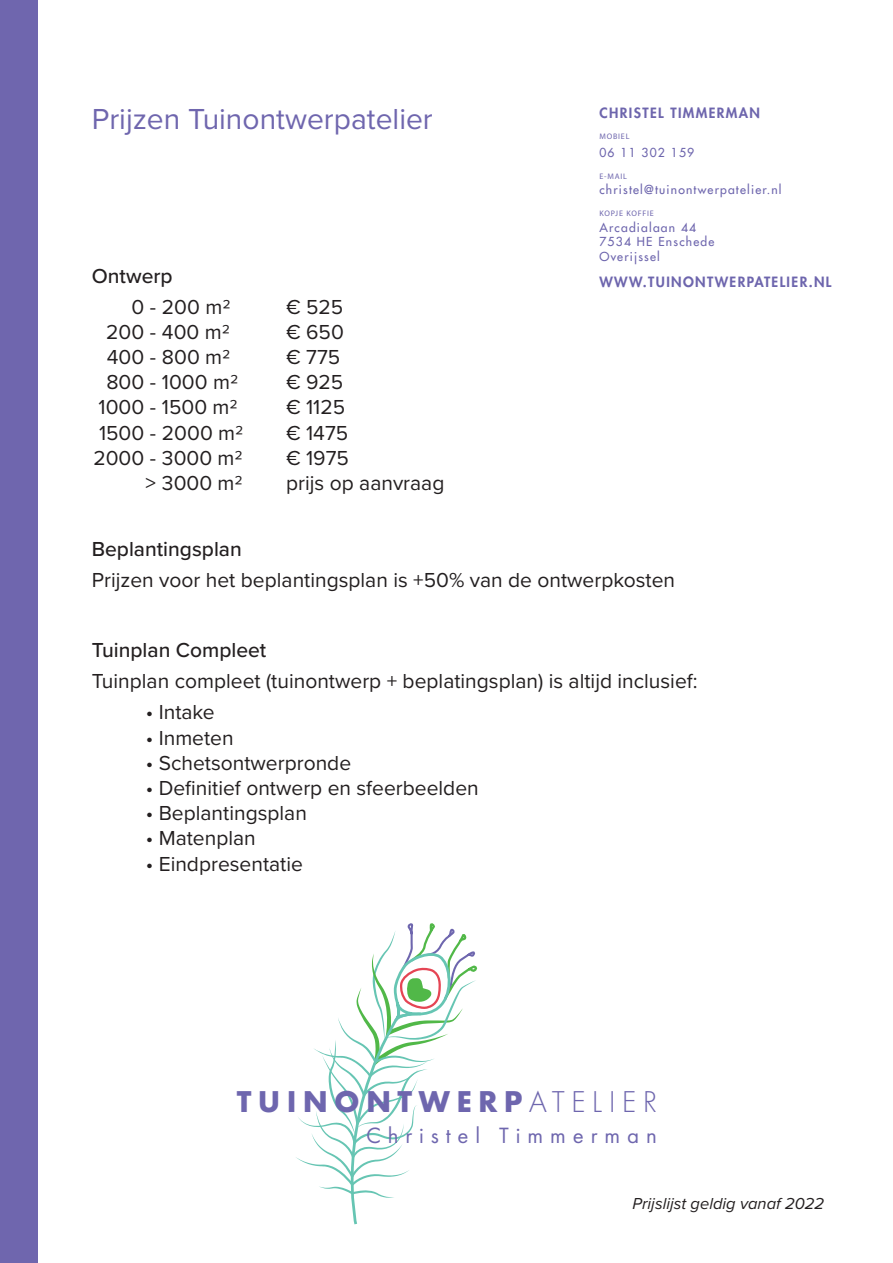
<style>
.page{position:relative;width:893px;height:1263px;background:#fff}
.page>*{position:absolute;margin:0;border:0;box-sizing:border-box;transform-origin:0 0}
.t1{font:700 31.35px "Futura PT";letter-spacing:.2em;color:#6e66ae}
.t2{font:30px "Proxima Nova";color:#6f66ae}
.t3{font:22.95px "Futura PT";letter-spacing:.3em;color:#6e66ae}
.t4{font:21px "Proxima Nova";color:#231f20}
.t5{font:500 21px "Proxima Nova";color:#231f20}
.t6{font:italic 16.5px "Proxima Nova";color:#231f20}
.t7{font:800 13.8px "Futura LT";letter-spacing:.1em;color:#6d65ad}
.t8{font:12.15px/14.5px "Futura LT";letter-spacing:.1em;color:#6d65ad}
.t9{font:700 8.1px "Futura LT";letter-spacing:.1em;color:#6d65ad}
.s1{font-weight:300}
</style>
<div class="page">
<svg style="left:296px;top:923px;width:181px;height:302px"></svg>
<div style="left:0;top:0;width:38px;height:1263px;background:#6f66ae"></div>
<p class="t2" style="left:92px;top:96px;width:343px">Prijzen Tuinontwerpatelier</p>
<p class="t5" style="left:92px;top:260px;width:82px">Ontwerp</p>
<p class="t4" style="left:131px;top:291px;width:101px">0 - 200 m2</p>
<p class="t4" style="left:106px;top:316px;width:125px">200 - 400 m2</p>
<p class="t4" style="left:107px;top:341px;width:125px">400 - 800 m2</p>
<p class="t4" style="left:106px;top:367px;width:133px">800 - 1000 m2</p>
<p class="t4" style="left:99px;top:392px;width:141px">1000 - 1500 m2</p>
<p class="t4" style="left:99px;top:417px;width:146px">1500 - 2000 m2</p>
<p class="t4" style="left:93px;top:442px;width:151px">2000 - 3000 m2</p>
<p class="t4" style="left:145px;top:467px;width:99px">&gt; 3000 m2</p>
<p class="t5" style="left:92px;top:534px;width:152px">Beplantingsplan</p>
<p class="t4" style="left:286px;top:291px;width:59px">€ 525</p>
<p class="t4" style="left:286px;top:316px;width:59px">€ 650</p>
<p class="t4" style="left:286px;top:341px;width:56px">€ 775</p>
<p class="t4" style="left:286px;top:367px;width:59px">€ 925</p>
<p class="t4" style="left:286px;top:392px;width:60px">€ 1125</p>
<p class="t4" style="left:286px;top:417px;width:64px">€ 1475</p>
<p class="t4" style="left:286px;top:442px;width:64px">€ 1975</p>
<p class="t4" style="left:286px;top:467px;width:160px">prijs op aanvraag</p>
<p class="t7" style="left:599px;top:104px;width:162px">CHRISTEL TIMMERMAN</p>
<p class="t9" style="left:599px;top:132px;width:32px">MOBIEL</p>
<p class="t8" style="left:599px;top:145px;width:96px">06 11 302 159</p>
<p class="t9" style="left:599px;top:171px;width:29px">E-MAIL</p>
<p class="t8" style="left:599px;top:183px;width:184px">christel@tuinontwerpatelier.nl</p>
<p class="t9" style="left:599px;top:208px;width:56px">KOPJE KOFFIE</p>
<p class="t8" style="left:599px;top:220px;width:116px">Arcadialaan 44<br>7534 HE Enschede<br>Overijssel</p>
<p class="t7" style="left:599px;top:273px;width:234px">WWW.TUINONTWERPATELIER.NL</p>
<p class="t4" style="left:92px;top:565px;width:585px">Prijzen voor het beplantingsplan is +50% van de ontwerpkosten</p>
<p class="t5" style="left:92px;top:634px;width:176px">Tuinplan Compleet</p>
<p class="t4" style="left:92px;top:665px;width:607px">Tuinplan compleet (tuinontwerp + beplatingsplan) is altijd inclusief:</p>
<p class="t4" style="left:146px;top:697px;width:70px">• Intake</p>
<p class="t4" style="left:146px;top:722px;width:89px">• Inmeten</p>
<p class="t4" style="left:146px;top:747px;width:207px">• Schetsontwerpronde</p>
<p class="t4" style="left:146px;top:772px;width:334px">• Definitief ontwerp en sfeerbeelden</p>
<p class="t4" style="left:146px;top:797px;width:163px">• Beplantingsplan</p>
<p class="t4" style="left:146px;top:823px;width:111px">• Matenplan</p>
<p class="t4" style="left:146px;top:848px;width:159px">• Eindpresentatie</p>
<p class="t1" style="left:237px;top:1081px;width:422px">TUINONTWERP<span class="s1">ATELIER</span></p>
<p class="t3" style="left:366px;top:1121px;width:292px">Christel Timmerman</p>
<p class="t6" style="left:632px;top:1191px;width:193px">Prijslijst geldig vanaf 2022</p>
</div>
